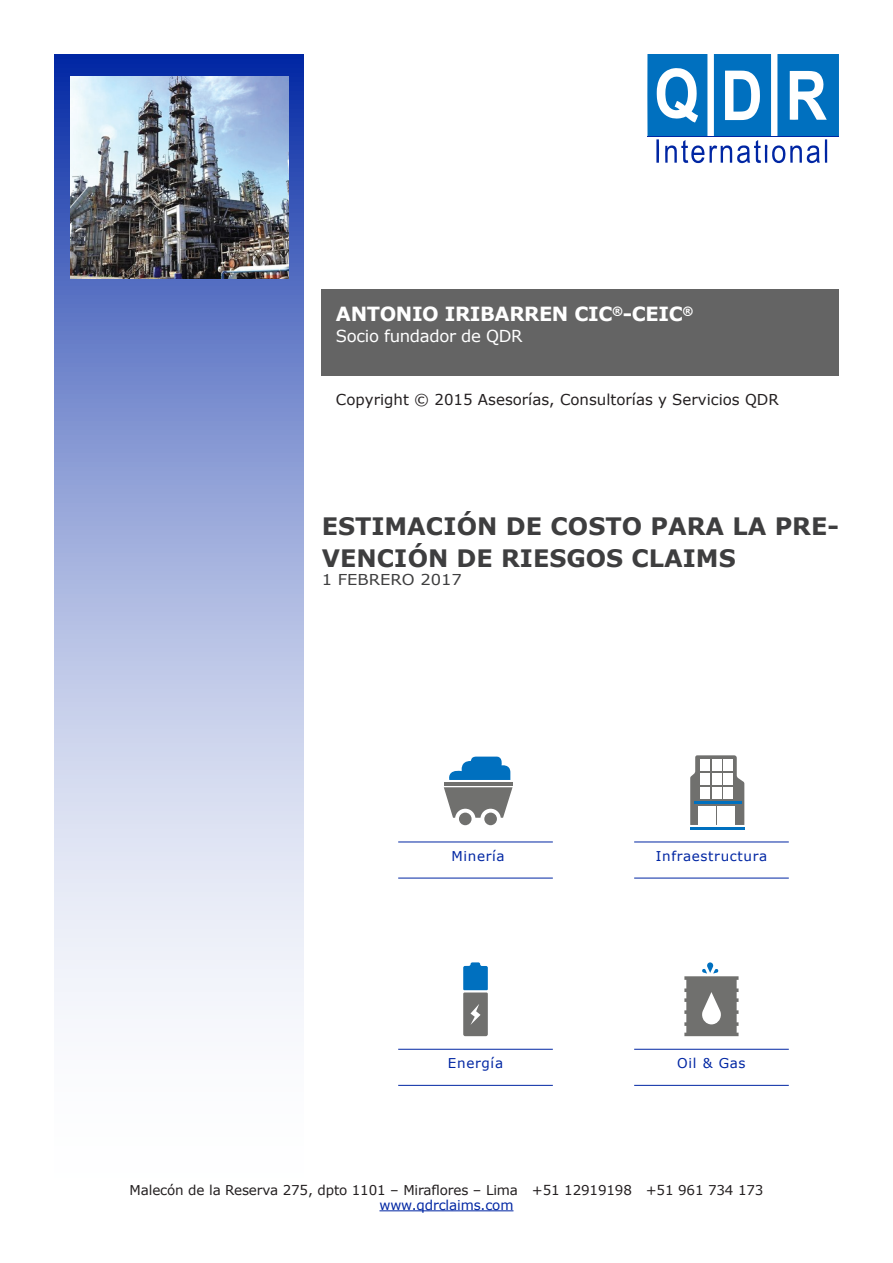
<style>
.page{position:relative;width:893px;height:1263px;background:#fff}
.page>*{position:absolute;margin:0;border:0;box-sizing:border-box;transform-origin:0 0}
.t1{font:700 24px/31.8px "MS Reference Sans Serif";color:#3e3e3f}
.t2{font:700 19.5px "MS Reference Sans Serif";letter-spacing:-.02em;color:#fff}
.t3{font:16.5px "MS Reference Sans Serif";letter-spacing:-.02em;color:#fff}
.t4{font:15px "MS Reference Sans Serif";color:#231f20}
.t5{font:15px "MS Reference Sans Serif";color:#3e3e3f;scale:1.09 1}
.t6{font:13.5px "MS Reference Sans Serif";letter-spacing:-.01em;color:#231f20}
.Header_H1{font:13.5px "MS Reference Sans Serif";letter-spacing:.05em;color:#0026a3}
.Header_H1-2{font:13.5px "MS Reference Sans Serif";letter-spacing:-.01em;color:#0026a3}
</style>
<div class="page">
<svg style="left:54px;top:54px;width:250px;height:956px;background:#a9b5e0"></svg>
<hr style="left:444px;top:782px;width:68px;height:3px;background:#70706e">
<svg style="left:444px;top:787px;width:68px;height:39px"></svg>
<svg style="left:449px;top:756px;width:61px;height:24px"></svg>
<hr style="left:634px;top:841px;width:155px;height:1px;background:#0026a3">
<hr style="left:398px;top:1049px;width:155px;height:1px;background:#0026a3">
<hr style="left:634px;top:1049px;width:155px;height:1px;background:#0026a3">
<hr style="left:398px;top:841px;width:155px;height:1px;background:#0026a3">
<hr style="left:634px;top:878px;width:155px;height:1px;background:#0026a3">
<hr style="left:398px;top:1085px;width:155px;height:1px;background:#0026a3">
<hr style="left:634px;top:1085px;width:155px;height:1px;background:#0026a3">
<hr style="left:398px;top:878px;width:155px;height:1px;background:#0026a3">
<svg style="left:690px;top:755px;width:54px;height:70px"></svg>
<hr style="left:694px;top:802px;width:48px;height:2px;background:#0070bf">
<hr style="left:690px;top:827px;width:54px;height:2px;background:#0070bf">
<div style="left:700px;top:759px;width:10px;height:12px;background:#fff"></div>
<div style="left:712px;top:759px;width:10px;height:12px;background:#fff"></div>
<div style="left:723px;top:759px;width:10px;height:12px;background:#fff"></div>
<div style="left:700px;top:773px;width:10px;height:11px;background:#fff"></div>
<div style="left:712px;top:773px;width:10px;height:11px;background:#fff"></div>
<div style="left:723px;top:773px;width:10px;height:11px;background:#fff"></div>
<div style="left:700px;top:787px;width:10px;height:11px;background:#fff"></div>
<div style="left:712px;top:787px;width:10px;height:11px;background:#fff"></div>
<div style="left:723px;top:787px;width:10px;height:11px;background:#fff"></div>
<div style="left:698px;top:806px;width:18px;height:19px;background:#fff"></div>
<div style="left:718px;top:806px;width:17px;height:19px;background:#fff"></div>
<svg style="left:463px;top:962px;width:25px;height:74px;background:#5a809a"></svg>
<svg style="left:684px;top:962px;width:54px;height:74px"></svg>
<div style="left:322px;top:289px;width:517px;height:87px;background:#646464"></div>
<hr style="left:379px;top:1210px;width:134px;height:1px;background:#0026a3">
<svg style="left:647px;top:54px;width:192px;height:110px"></svg>
<img style="left:70px;top:77px;width:218px;height:202px">
<p class="t2" style="left:336px;top:301px;width:359px">ANTONIO IRIBARREN CIC<sup>®</sup>-CEIC<sup>®</sup></p>
<p class="t3" style="left:336px;top:325px;width:188px">Socio fundador de QDR</p>
<p class="t4" style="left:336px;top:390px;width:444px">Copyright © 2015 Asesorías, Consultorías y Servicios QDR</p>
<p class="t1" style="left:322px;top:510px;width:519px">ESTIMACIÓN DE COSTO PARA LA PRE-<br>VENCIÓN DE RIESGOS CLAIMS</p>
<p class="t5" style="left:322px;top:570px;width:130px">1 FEBRERO 2017</p>
<p class="Header_H1" style="left:451px;top:848px;width:55px">Minería</p>
<p class="Header_H1" style="left:656px;top:848px;width:113px">Infraestructura</p>
<p class="Header_H1" style="left:448px;top:1055px;width:57px">Energía</p>
<p class="Header_H1" style="left:677px;top:1055px;width:70px">Oil &amp; Gas</p>
<p class="t6" style="left:130px;top:1181px;width:635px">Malecón de la Reserva 275, dpto 1101 – Miraflores – Lima +51 12919198 +51 961 734 173</p>
<p class="Header_H1-2" style="left:379px;top:1196px;width:136px">www.qdrclaims.com</p>
</div>
